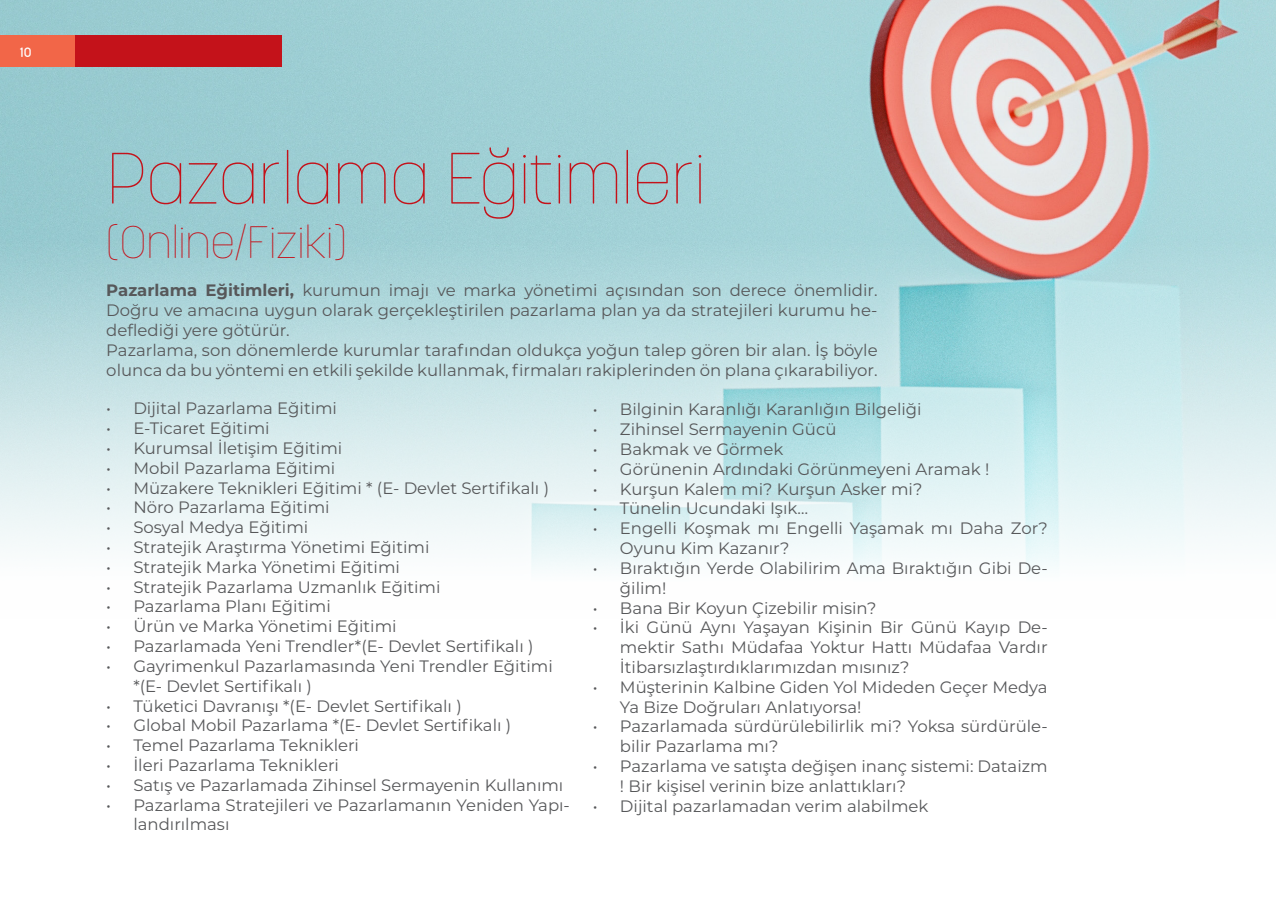
<style>
.page{position:relative;width:1276px;height:919px;background:#fff}
.page>*{position:absolute;margin:0;border:0;box-sizing:border-box;transform-origin:0 0}
.t1{font:100 72px "Korolev Rounded";color:#c4121a}
.t2{font:100 45px "Korolev Rounded";color:#c4121a}
.t3{font:16.5px/19.8px "Montserrat";color:#57585a}
.t4{font:500 13.5px "Korolev Rounded";color:#fff}
.s1{font-weight:700}
</style>
<div class="page">
<img style="left:0;top:0;width:1276px;height:570px">
<div style="left:74px;top:35px;width:208px;height:32px;background:#c4121a"></div>
<div style="left:0;top:35px;width:74px;height:32px;background:#f26648"></div>
<p class="t4" style="left:20px;top:44px;width:13px">10</p>
<p class="t1" style="left:106px;top:135px;width:600px">Pazarlama Eğitimleri</p>
<p class="t2" style="left:106px;top:214px;width:242px">(Online/Fiziki)</p>
<p class="t3" style="left:106px;top:280px;width:773px;text-align:justify"><span class="s1">Pazarlama Eğitimleri,</span> kurumun imajı ve marka yönetimi açısından son derece önemlidir.<br>Doğru ve amacına uygun olarak gerçekleştirilen pazarlama plan ya da stratejileri kurumu he&shy;deflediği yere götürür.</p>
<p class="t3" style="left:106px;top:339px;width:773px">Pazarlama, son dönemlerde kurumlar tarafından oldukça yoğun talep gören bir alan. İş böyle olunca da bu yöntemi en etkili şekilde kullanmak, firmaları rakiplerinden ön plana çıkarabiliyor.</p>
<p class="t3" style="left:106px;top:398px;width:232px">• Dijital Pazarlama Eğitimi</p>
<p class="t3" style="left:106px;top:418px;width:165px">• E-Ticaret Eğitimi</p>
<p class="t3" style="left:106px;top:437px;width:237px">• Kurumsal İletişim Eğitimi</p>
<p class="t3" style="left:106px;top:457px;width:230px">• Mobil Pazarlama Eğitimi</p>
<p class="t3" style="left:106px;top:477px;width:444px">• Müzakere Teknikleri Eğitimi * (E- Devlet Sertifikalı )</p>
<p class="t3" style="left:106px;top:497px;width:225px">• Nöro Pazarlama Eğitimi</p>
<p class="t3" style="left:106px;top:517px;width:203px">• Sosyal Medya Eğitimi</p>
<p class="t3" style="left:106px;top:536px;width:325px">• Stratejik Araştırma Yönetimi Eğitimi</p>
<p class="t3" style="left:106px;top:556px;width:295px">• Stratejik Marka Yönetimi Eğitimi</p>
<p class="t3" style="left:106px;top:576px;width:336px">• Stratejik Pazarlama Uzmanlık Eğitimi</p>
<p class="t3" style="left:106px;top:596px;width:226px">• Pazarlama Planı Eğitimi</p>
<p class="t3" style="left:106px;top:616px;width:292px">• Ürün ve Marka Yönetimi Eğitimi</p>
<p class="t3" style="left:106px;top:635px;width:429px">• Pazarlamada Yeni Trendler*(E- Devlet Sertifikalı )</p>
<p class="t3" style="left:133px;top:655px;width:421px;text-indent:-27px">• Gayrimenkul Pazarlamasında Yeni Trendler Eğitimi *(E- Devlet Sertifikalı )</p>
<p class="t3" style="left:106px;top:695px;width:357px">• Tüketici Davranışı *(E- Devlet Sertifikalı )</p>
<p class="t3" style="left:106px;top:715px;width:406px">• Global Mobil Pazarlama *(E- Devlet Sertifikalı )</p>
<p class="t3" style="left:106px;top:734px;width:254px">• Temel Pazarlama Teknikleri</p>
<p class="t3" style="left:106px;top:754px;width:234px">• İleri Pazarlama Teknikleri</p>
<p class="t3" style="left:106px;top:774px;width:458px">• Satış ve Pazarlamada Zihinsel Sermayenin Kullanımı</p>
<p class="t3" style="left:133px;top:794px;width:438px;text-indent:-27px">• Pazarlama Stratejileri ve Pazarlamanın Yeniden Yapı&shy;landırılması</p>
<p class="t3" style="left:593px;top:399px;width:330px">• Bilginin Karanlığı Karanlığın Bilgeliği</p>
<p class="t3" style="left:593px;top:419px;width:245px">• Zihinsel Sermayenin Gücü</p>
<p class="t3" style="left:593px;top:438px;width:192px">• Bakmak ve Görmek</p>
<p class="t3" style="left:593px;top:458px;width:398px">• Görünenin Ardındaki Görünmeyeni Aramak !</p>
<p class="t3" style="left:593px;top:478px;width:331px">• Kurşun Kalem mi? Kurşun Asker mi?</p>
<p class="t3" style="left:593px;top:498px;width:217px">• Tünelin Ucundaki Işık…</p>
<p class="t3" style="left:620px;top:518px;width:429px;text-indent:-27px">• Engelli Koşmak mı Engelli Yaşamak mı Daha Zor?<br>Oyunu Kim Kazanır?</p>
<p class="t3" style="left:620px;top:557px;width:429px;text-indent:-27px">• Bıraktığın Yerde Olabilirim Ama Bıraktığın Gibi De&shy;ğilim!</p>
<p class="t3" style="left:593px;top:597px;width:285px">• Bana Bir Koyun Çizebilir misin?</p>
<p class="t3" style="left:620px;top:617px;width:429px;text-align:justify;text-indent:-27px">• İki Günü Aynı Yaşayan Kişinin Bir Günü Kayıp De&shy;mektir Sathı Müdafaa Yoktur Hattı Müdafaa Vardır İtibarsızlaştırdıklarımızdan mısınız?</p>
<p class="t3" style="left:620px;top:676px;width:429px;text-indent:-27px">• Müşterinin Kalbine Giden Yol Mideden Geçer Medya<br>Ya Bize Doğruları Anlatıyorsa!</p>
<p class="t3" style="left:620px;top:716px;width:429px;text-indent:-27px">• Pazarlamada sürdürülebilirlik mi? Yoksa sürdürüle&shy;bilir Pazarlama mı?</p>
<p class="t3" style="left:620px;top:755px;width:429px;text-indent:-27px">• Pazarlama ve satışta değişen inanç sistemi: Dataizm ! Bir kişisel verinin bize anlattıkları?</p>
<p class="t3" style="left:593px;top:795px;width:337px">• Dijital pazarlamadan verim alabilmek</p>
</div>
